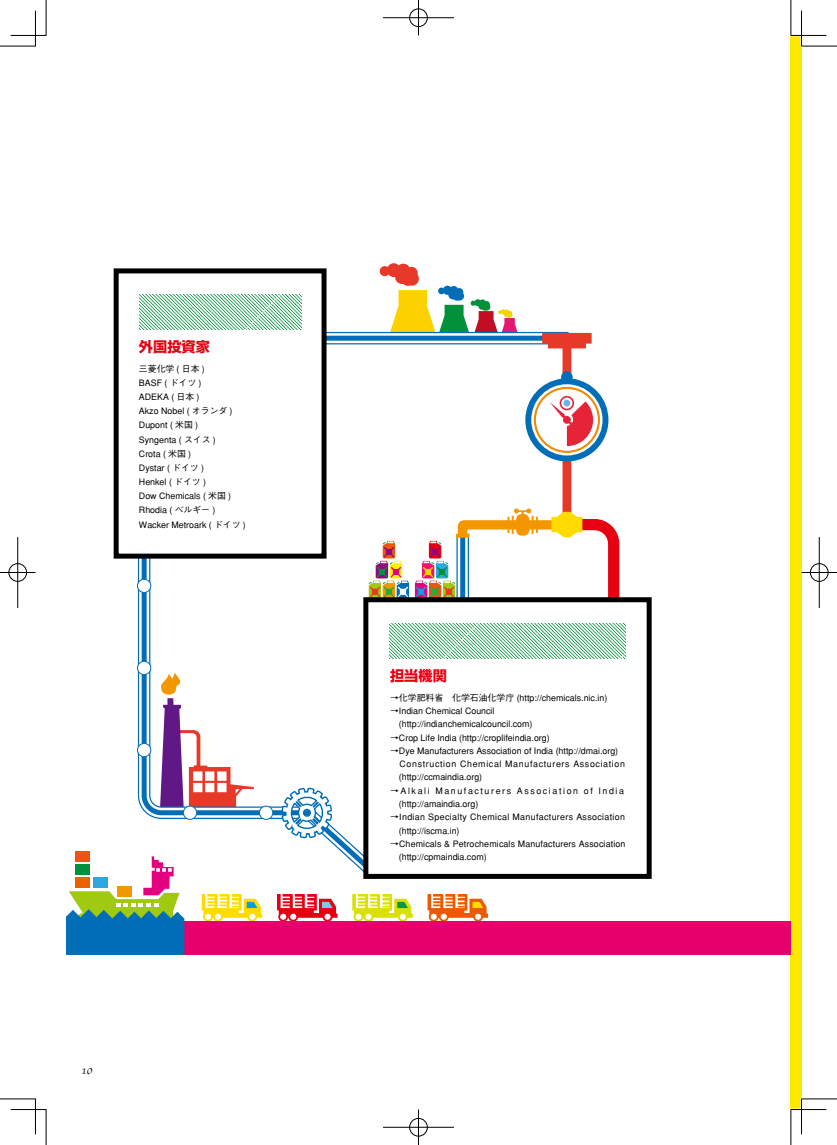
<style>
.page{position:relative;width:837px;height:1145px;background:#fff}
.page>*{position:absolute;margin:0;border:0;box-sizing:border-box;transform-origin:0 0}
.t1{font:700 14.12px "Shin Go";color:#e60012}
.t2{font:11.5px "Apple Chancery";color:#000}
.t3{font:500 8.88px/14.1px "Gothic BBB";color:#000}
.t4{font:500 8.88px/13.2px "Gothic BBB";letter-spacing:.04em;color:#000}
.t5{font:500 8.88px/13.2px "Gothic BBB";letter-spacing:.18em;color:#000}
.t6{font:500 8.88px "Gothic BBB";letter-spacing:.07em;color:#000}
</style>
<div class="page">
<div style="left:790px;top:35px;width:11px;height:1074px;background:#ffe800"></div>
<svg style="left:202px;top:894px;width:60px;height:27px"></svg>
<svg style="left:277px;top:894px;width:60px;height:27px"></svg>
<svg style="left:352px;top:894px;width:60px;height:27px"></svg>
<svg style="left:427px;top:894px;width:61px;height:27px"></svg>
<div style="left:180px;top:921px;width:610px;height:34px;background:#e5006c"></div>
<svg style="left:326px;top:332px;width:42px;height:12px"></svg>
<svg style="left:326px;top:333px;width:42px;height:10px"></svg>
<div style="left:319px;top:336px;width:249px;height:5px;background:#036eb8"></div>
<svg style="left:134px;top:546px;width:193px;height:257px"></svg>
<svg style="left:139px;top:551px;width:224px;height:321px"></svg>
<svg style="left:280px;top:786px;width:53px;height:53px"></svg>
<div style="left:137px;top:579px;width:14px;height:13px;background:#fff;border-radius:50%"></div>
<div style="left:137px;top:579px;width:14px;height:14px;border:1px solid #036eb8;border-radius:50%"></div>
<div style="left:137px;top:661px;width:14px;height:13px;background:#fff;border-radius:50%"></div>
<div style="left:137px;top:661px;width:14px;height:14px;border:1px solid #036eb8;border-radius:50%"></div>
<div style="left:137px;top:743px;width:14px;height:13px;background:#fff;border-radius:50%"></div>
<div style="left:137px;top:743px;width:14px;height:14px;border:1px solid #036eb8;border-radius:50%"></div>
<div style="left:183px;top:806px;width:13px;height:13px;background:#fff;border-radius:50%"></div>
<div style="left:183px;top:805px;width:14px;height:15px;border:1px solid #036eb8;border-radius:50%"></div>
<div style="left:259px;top:806px;width:14px;height:13px;background:#fff;border-radius:50%"></div>
<div style="left:259px;top:805px;width:14px;height:15px;border:1px solid #036eb8;border-radius:50%"></div>
<div style="left:116px;top:271px;width:208px;height:285px;background:#fff"></div>
<div style="left:114px;top:268px;width:212px;height:290px;border:5px solid #000"></div>
<svg style="left:139px;top:294px;width:162px;height:35px"></svg>
<div style="left:363px;top:597px;width:288px;height:282px;border:5px solid #000"></div>
<svg style="left:389px;top:623px;width:236px;height:35px"></svg>
<div style="left:75px;top:851px;width:14px;height:11px;background:#ea5514"></div>
<svg style="left:66px;top:856px;width:118px;height:99px"></svg>
<svg style="left:368px;top:263px;width:256px;height:348px"></svg>
<hr style="left:790px;top:1108px;width:36px;height:2px;background:#fff">
<hr style="left:800px;top:11px;width:2px;height:35px;background:#fff">
<hr style="left:800px;top:1098px;width:2px;height:36px;background:#fff">
<hr style="left:0;top:46px;width:35px;height:1px;background:#000">
<hr style="left:801px;top:46px;width:35px;height:1px;background:#000">
<hr style="left:0;top:1098px;width:35px;height:1px;background:#000">
<hr style="left:801px;top:1098px;width:35px;height:1px;background:#000">
<hr style="left:46px;top:0;width:1px;height:35px;background:#000">
<hr style="left:46px;top:1109px;width:1px;height:35px;background:#000">
<hr style="left:790px;top:0;width:1px;height:35px;background:#000">
<hr style="left:790px;top:1109px;width:1px;height:35px;background:#000">
<hr style="left:11px;top:35px;width:35px;height:1px;background:#000">
<hr style="left:790px;top:35px;width:36px;height:1px;background:#000">
<hr style="left:11px;top:1109px;width:35px;height:1px;background:#000">
<hr style="left:790px;top:1109px;width:36px;height:1px;background:#000">
<hr style="left:35px;top:11px;width:1px;height:35px;background:#000">
<hr style="left:35px;top:1098px;width:1px;height:36px;background:#000">
<hr style="left:801px;top:11px;width:1px;height:35px;background:#000">
<hr style="left:801px;top:1098px;width:1px;height:36px;background:#000">
<div style="left:408px;top:8px;width:20px;height:19px;border:2px solid #fff;border-radius:50%"></div>
<hr style="left:383px;top:17px;width:71px;height:2px;background:#fff">
<hr style="left:417px;top:0;width:2px;height:35px;background:#fff">
<div style="left:409px;top:9px;width:18px;height:18px;border:1px solid #000;border-radius:50%"></div>
<hr style="left:383px;top:18px;width:71px;height:1px;background:#000">
<hr style="left:418px;top:0;width:1px;height:35px;background:#000">
<div style="left:408px;top:1117px;width:20px;height:20px;border:2px solid #fff;border-radius:50%"></div>
<hr style="left:383px;top:1126px;width:71px;height:2px;background:#fff">
<hr style="left:417px;top:1109px;width:2px;height:35px;background:#fff">
<div style="left:409px;top:1118px;width:18px;height:18px;border:1px solid #000;border-radius:50%"></div>
<hr style="left:383px;top:1127px;width:71px;height:1px;background:#000">
<hr style="left:418px;top:1109px;width:1px;height:35px;background:#000">
<div style="left:8px;top:562px;width:19px;height:20px;border:2px solid #fff;border-radius:50%"></div>
<hr style="left:0;top:571px;width:35px;height:2px;background:#fff">
<hr style="left:17px;top:537px;width:2px;height:71px;background:#fff">
<div style="left:9px;top:563px;width:18px;height:18px;border:1px solid #000;border-radius:50%"></div>
<hr style="left:0;top:572px;width:35px;height:1px;background:#000">
<hr style="left:18px;top:537px;width:1px;height:71px;background:#000">
<div style="left:809px;top:562px;width:19px;height:20px;border:2px solid #fff;border-radius:50%"></div>
<hr style="left:801px;top:571px;width:35px;height:2px;background:#fff">
<div style="left:809px;top:563px;width:19px;height:18px;border:1px solid #000;border-radius:50%"></div>
<hr style="left:801px;top:572px;width:35px;height:1px;background:#000">
<hr style="left:818px;top:537px;width:1px;height:71px;background:#000">
<h1 class="t1" style="left:139px;top:337px;width:72px">外国投資家</h1>
<p class="t3" style="left:139px;top:361px;width:108px">三菱化学 ( 日本 )<br>BASF ( ドイツ )<br>ADEKA ( 日本 )<br>Akzo Nobel ( オランダ )<br>Dupont ( 米国 )<br>Syngenta ( スイス )<br>Crota ( 米国 )<br>Dystar ( ドイツ )<br>Henkel ( ドイツ )<br>Dow Chemicals ( 米国 )<br>Rhodia ( ベルギー )<br>Wacker Metroark ( ドイツ )</p>
<p class="t2" style="left:81px;top:1060px;width:12px">10</p>
<h1 class="t1" style="left:390px;top:665px;width:129px">担当機関　　　　　</h1>
<p class="t3" style="left:390px;top:690px;width:219px">→化学肥料省　化学石油化学庁 (http://chemicals.nic.in)</p>
<p class="t3" style="left:399px;top:704px;width:135px;line-height:13.2px;text-indent:-9px">→Indian Chemical Council (http://indianchemicalcouncil.com)</p>
<p class="t3" style="left:390px;top:730px;width:161px">→Crop Life India (http://croplifeindia.org)</p>
<p class="t3" style="left:390px;top:743px;width:229px">→Dye Manufacturers Association of India (http://dmai.org)</p>
<p class="t6" style="left:390px;top:758px;width:236px">　Construction Chemical Manufacturers Association</p>
<p class="t3" style="left:399px;top:770px;width:85px">(http://ccmaindia.org)</p>
<p class="t5" style="left:399px;top:784px;width:226px;text-indent:-9px">→Alkali Manufacturers Association of India (http://amaindia.org)</p>
<p class="t4" style="left:399px;top:810px;width:227px;text-indent:-9px">→Indian Specialty Chemical Manufacturers Association (http://iscma.in)</p>
<p class="t3" style="left:399px;top:837px;width:228px;line-height:13.2px;text-indent:-9px">→Chemicals &amp; Petrochemicals Manufacturers Association (http://cpmaindia.com)</p>
</div>
